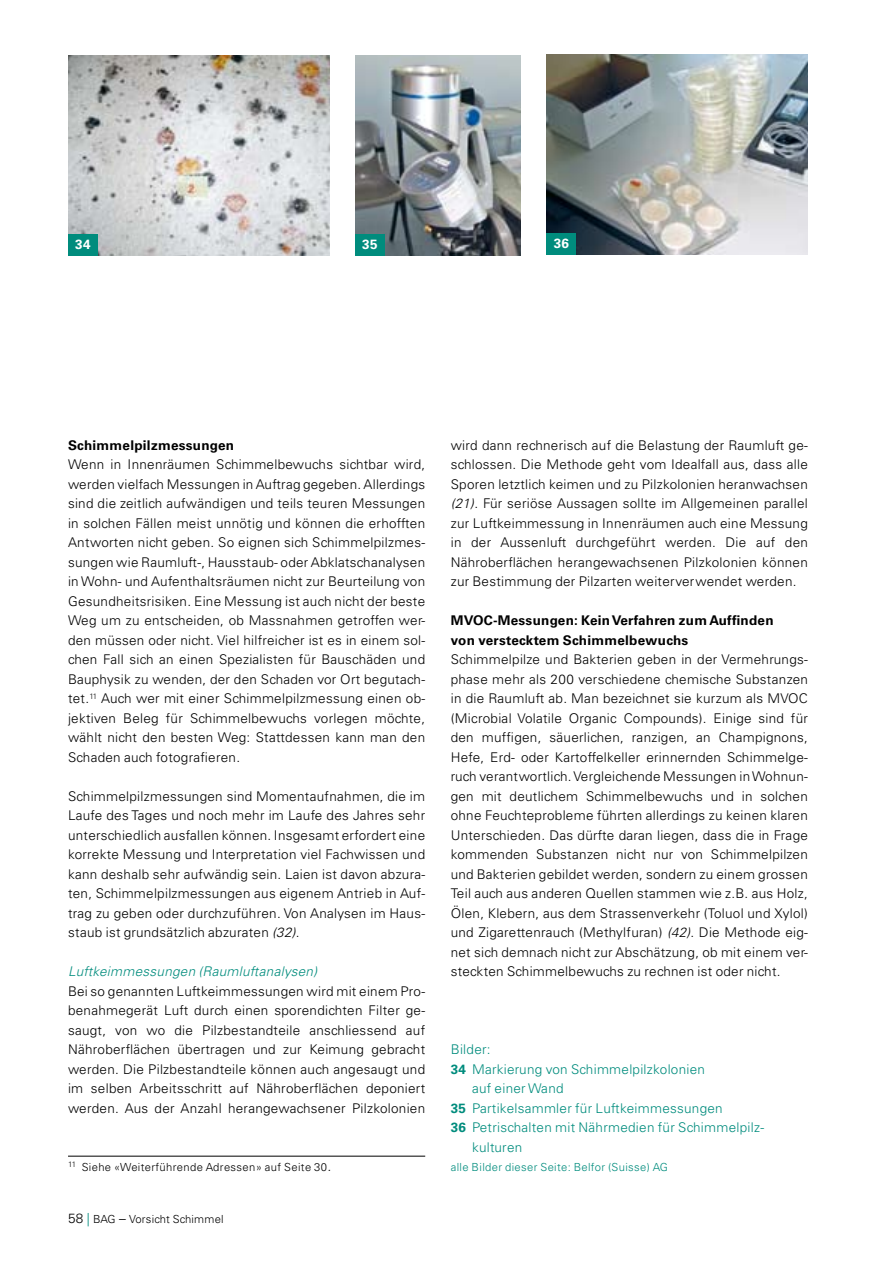
<style>
.page{position:relative;width:893px;height:1263px;background:#fff}
.page>*{position:absolute;margin:0;border:0;box-sizing:border-box;transform-origin:0 0}
.t1{font:300 13.35px/19.5px "Univers LT";letter-spacing:.02em;color:#000;text-align:justify}
.t2{font:300 13.35px "Univers LT";letter-spacing:.02em;color:#008c7d}
.t3{font:700 13.35px/19.5px "Univers LT";letter-spacing:.02em;color:#000}
.t4{font:italic 300 13.35px "Univers LT";letter-spacing:.02em;color:#008c7d}
.t5{font:700 13.35px "Univers LT";color:#fff}
.t6{font:300 11.1px "Univers LT";letter-spacing:.03em;color:#000}
.t7{font:300 11.1px "Univers LT";letter-spacing:.03em;color:#008c7d}
.s1{font-style:italic}
.s2{font-style:italic;font-size:13.35px}
.s3{font-size:13.35px}
.s4{font-size:13.35px;color:#008c7d}
.s5{font-weight:700}
</style>
<div class="page">
<img style="left:355px;top:55px;width:166px;height:200px">
<img style="left:68px;top:55px;width:262px;height:200px">
<div style="left:68px;top:234px;width:30px;height:21px;background:#008c7d"></div>
<div style="left:355px;top:234px;width:30px;height:21px;background:#008c7d"></div>
<hr style="left:68px;top:1156px;width:357px;height:1px;background:#000">
<img style="left:546px;top:55px;width:262px;height:200px">
<div style="left:546px;top:234px;width:30px;height:21px;background:#008c7d"></div>
<p class="t5" style="left:75px;top:236px;width:17px">34</p>
<p class="t5" style="left:362px;top:236px;width:17px">35</p>
<p class="t5" style="left:554px;top:236px;width:17px">36</p>
<p class="t3" style="left:68px;top:435px;width:168px">Schimmelpilzmessungen</p>
<p class="t1" style="left:68px;top:455px;width:359px">Wenn in Innenräumen Schimmelbewuchs sichtbar wird, werden vielfach Messungen in Auftrag gegeben. Allerdings sind die zeitlich aufwändigen und teils teuren Messungen in solchen Fällen meist unnötig und können die erhofften Antworten nicht geben. So eignen sich Schimmelpilzmes&shy;sungen wie Raumluft-, Hausstaub- oder Abklatschanalysen in Wohn- und Aufenthaltsräumen nicht zur Beurteilung von Gesundheitsrisiken. Eine Messung ist auch nicht der beste Weg um zu entscheiden, ob Massnahmen getroffen wer&shy;den müssen oder nicht. Viel hilfreicher ist es in einem sol&shy;chen Fall sich an einen Spezialisten für Bauschäden und Bauphysik zu wenden, der den Schaden vor Ort begutach&shy;tet.<sup>11</sup> Auch wer mit einer Schimmelpilzmessung einen ob&shy;jektiven Beleg für Schimmelbewuchs vorlegen möchte, wählt nicht den besten Weg: Stattdessen kann man den Schaden auch fotografieren.</p>
<p class="t1" style="left:68px;top:786px;width:359px">Schimmelpilzmessungen sind Momentaufnahmen, die im Laufe des Tages und noch mehr im Laufe des Jahres sehr unterschiedlich ausfallen können. Insgesamt erfordert eine korrekte Messung und Interpretation viel Fachwissen und kann deshalb sehr aufwändig sein. Laien ist davon abzura&shy;ten, Schimmelpilzmessungen aus eigenem Antrieb in Auf&shy;trag zu geben oder durchzuführen. Von Analysen im Haus&shy;staub ist grundsätzlich abzuraten <span class="s1">(32)</span>.</p>
<p class="t4" style="left:68px;top:963px;width:251px">Luftkeimmessungen (Raumluftanalysen)</p>
<p class="t1" style="left:68px;top:981px;width:359px">Bei so genannten Luftkeimmessungen wird mit einem Pro&shy;benahmegerät Luft durch einen sporendichten Filter ge&shy;saugt, von wo die Pilzbestandteile anschliessend auf Nähroberflächen übertragen und zur Keimung gebracht werden. Die Pilzbestandteile können auch angesaugt und im selben Arbeitsschritt auf Nähroberflächen deponiert werden. Aus der Anzahl herangewachsener Pilzkolonien</p>
<p class="t6" style="left:68px;top:1161px;width:265px"><sup>11</sup> Siehe «Weiterführende Adressen» auf Seite 30<span class="s2">.</span></p>
<p class="t6" style="left:68px;top:1212px;width:157px"><span class="s3">58</span> <span class="s4">|</span> BAG <span class="s3">–</span> Vorsicht Schimmel</p>
<p class="t1" style="left:451px;top:435px;width:359px">wird dann rechnerisch auf die Belastung der Raumluft ge&shy;schlossen. Die Methode geht vom Idealfall aus, dass alle Sporen letztlich keimen und zu Pilzkolonien heranwachsen <span class="s1">(21)</span>. Für seriöse Aussagen sollte im Allgemeinen parallel zur Luftkeimmessung in Innenräumen auch eine Messung in der Aussenluft durchgeführt werden. Die auf den Nähroberflächen herangewachsenen Pilzkolonien können zur Bestimmung der Pilzarten weiterverwendet werden.</p>
<p class="t3" style="left:451px;top:611px;width:324px">MVOC-Messungen: Kein Verfahren zum Auffinden von verstecktem Schimmelbewuchs</p>
<p class="t1" style="left:451px;top:650px;width:359px">Schimmelpilze und Bakterien geben in der Vermehrungs&shy;phase mehr als 200 verschiedene chemische Substanzen in die Raumluft ab. Man bezeichnet sie kurzum als MVOC (Microbial Volatile Organic Compounds). Einige sind für den muffigen, säuerlichen, ranzigen, an Champignons, Hefe, Erd- oder Kartoffelkeller erinnernden Schimmelge&shy;ruch verantwortlich. Vergleichende Messungen in Wohnun&shy;gen mit deutlichem Schimmelbewuchs und in solchen ohne Feuchteprobleme führten allerdings zu keinen klaren Unterschieden. Das dürfte daran liegen, dass die in Frage kommenden Substanzen nicht nur von Schimmelpilzen und Bakterien gebildet werden, sondern zu einem grossen Teil auch aus anderen Quellen stammen wie z.B. aus Holz, Ölen, Klebern, aus dem Strassenverkehr (Toluol und Xylol) und Zigarettenrauch (Methylfuran) <span class="s1">(42)</span>. Die Methode eig&shy;net sich demnach nicht zur Abschätzung, ob mit einem ver&shy;steckten Schimmelbewuchs zu rechnen ist oder nicht.</p>
<p class="t2" style="left:451px;top:1041px;width:41px">Bilder:</p>
<p class="t2" style="left:451px;top:1061px;width:256px"><span class="s5">34</span> Markierung von Schimmelpilzkolonien</p>
<p class="t2" style="left:472px;top:1080px;width:93px">auf einer Wand</p>
<p class="t2" style="left:451px;top:1100px;width:274px"><span class="s5">35</span> Partikelsammler für Luftkeimmessungen</p>
<p class="t2" style="left:451px;top:1119px;width:315px"><span class="s5">36</span> Petrischalten mit Nährmedien für Schimmelpilz-</p>
<p class="t2" style="left:472px;top:1139px;width:52px">kulturen</p>
<p class="t7" style="left:451px;top:1161px;width:219px">alle Bilder dieser Seite: Belfor (Suisse) AG</p>
</div>
